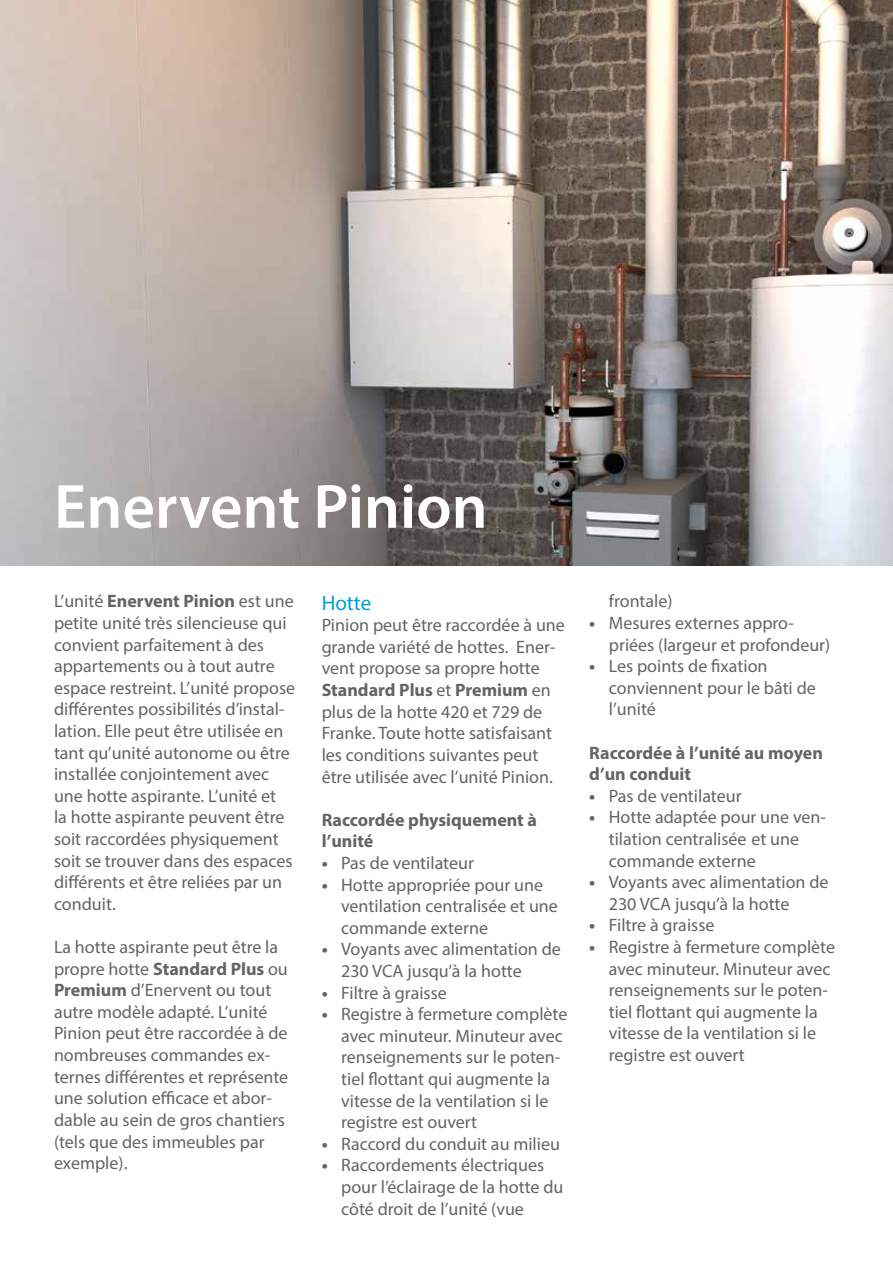
<style>
.page{position:relative;width:893px;height:1263px;background:#fff}
.page>*{position:absolute;margin:0;border:0;box-sizing:border-box;transform-origin:0 0}
.t1{font:600 63px "Myriad Pro";color:#fff}
.t2{font:21px "Myriad Pro";color:#009ddd}
.t3{font:18px/21.6px "Myriad Pro";color:#636466}
.t4{font:700 18px/21.6px "Myriad Pro";color:#636466}
.s1{font-weight:700}
</style>
<div class="page">
<img style="left:0;top:0;width:893px;height:566px">
<h1 class="t1" style="left:54px;top:466px;width:435px">Enervent Pinion</h1>
<p class="t3" style="left:54px;top:590px;width:243px">L’unité <span class="s1">Enervent Pinion</span> est une petite unité très silencieuse qui convient parfaitement à des appartements ou à tout autre espace restreint. L’unité propose différentes possibilités d’instal&shy;lation. Elle peut être utilisée en tant qu’unité autonome ou être installée conjointement avec une hotte aspirante. L’unité et<br>la hotte aspirante peuvent être soit raccordées physiquement soit se trouver dans des espaces différents et être reliées par un conduit.</p>
<p class="t3" style="left:54px;top:936px;width:236px">La hotte aspirante peut être la propre hotte <span class="s1">Standard Plus</span> ou<br><span class="s1">Premium</span> d’Enervent ou tout autre modèle adapté. L’unité<br>Pinion peut être raccordée à de nombreuses commandes ex&shy;ternes différentes et représente une solution efficace et abor&shy;dable au sein de gros chantiers (tels que des immeubles par exemple).</p>
<p class="t2" style="left:322px;top:590px;width:51px">Hotte</p>
<p class="t3" style="left:322px;top:614px;width:245px">Pinion peut être raccordée à une grande variété de hottes. Ener&shy;vent propose sa propre hotte<br><span class="s1">Standard Plus</span> et <span class="s1">Premium</span> en plus de la hotte 420 et 729 de<br>Franke. Toute hotte satisfaisant les conditions suivantes peut être utilisée avec l’unité Pinion.</p>
<p class="t4" style="left:322px;top:808px;width:217px">Raccordée physiquement à l’unité</p>
<p class="t3" style="left:322px;top:852px;width:154px"><span class="s1">•</span> Pas de ventilateur</p>
<p class="t3" style="left:341px;top:873px;width:218px;text-indent:-19px"><span class="s1">•</span> Hotte appropriée pour une ventilation centralisée et une commande externe</p>
<p class="t3" style="left:341px;top:938px;width:221px;text-indent:-19px"><span class="s1">•</span> Voyants avec alimentation de<br>230 VCA jusqu’à la hotte</p>
<p class="t3" style="left:322px;top:981px;width:127px"><span class="s1">•</span> Filtre à graisse</p>
<p class="t3" style="left:341px;top:1003px;width:228px;text-indent:-19px"><span class="s1">•</span> Registre à fermeture complète avec minuteur. Minuteur avec renseignements sur le poten&shy;tiel flottant qui augmente la vitesse de la ventilation si le registre est ouvert</p>
<p class="t3" style="left:322px;top:1132px;width:240px"><span class="s1">•</span> Raccord du conduit au milieu</p>
<p class="t3" style="left:341px;top:1154px;width:224px;text-indent:-19px"><span class="s1">•</span> Raccordements électriques pour l’éclairage de la hotte du côté droit de l’unité (vue</p>
<p class="t3" style="left:609px;top:590px;width:65px">frontale)</p>
<p class="t3" style="left:609px;top:612px;width:223px;text-indent:-19px"><span class="s1">•</span> Mesures externes appro&shy;priées (largeur et profondeur)</p>
<p class="t3" style="left:609px;top:655px;width:208px;text-indent:-19px"><span class="s1">•</span> Les points de fixation conviennent pour le bâti de l’unité</p>
<p class="t4" style="left:589px;top:741px;width:235px">Raccordée à l’unité au moyen d’un conduit</p>
<p class="t3" style="left:589px;top:785px;width:154px"><span class="s1">•</span> Pas de ventilateur</p>
<p class="t3" style="left:609px;top:806px;width:219px;text-indent:-19px"><span class="s1">•</span> Hotte adaptée pour une ven&shy;tilation centralisée et une commande externe</p>
<p class="t3" style="left:609px;top:871px;width:221px;text-indent:-19px"><span class="s1">•</span> Voyants avec alimentation de<br>230 VCA jusqu’à la hotte</p>
<p class="t3" style="left:589px;top:914px;width:127px"><span class="s1">•</span> Filtre à graisse</p>
<p class="t3" style="left:609px;top:936px;width:228px;text-indent:-19px"><span class="s1">•</span> Registre à fermeture complète avec minuteur. Minuteur avec renseignements sur le poten&shy;tiel flottant qui augmente la vitesse de la ventilation si le registre est ouvert</p>
</div>
